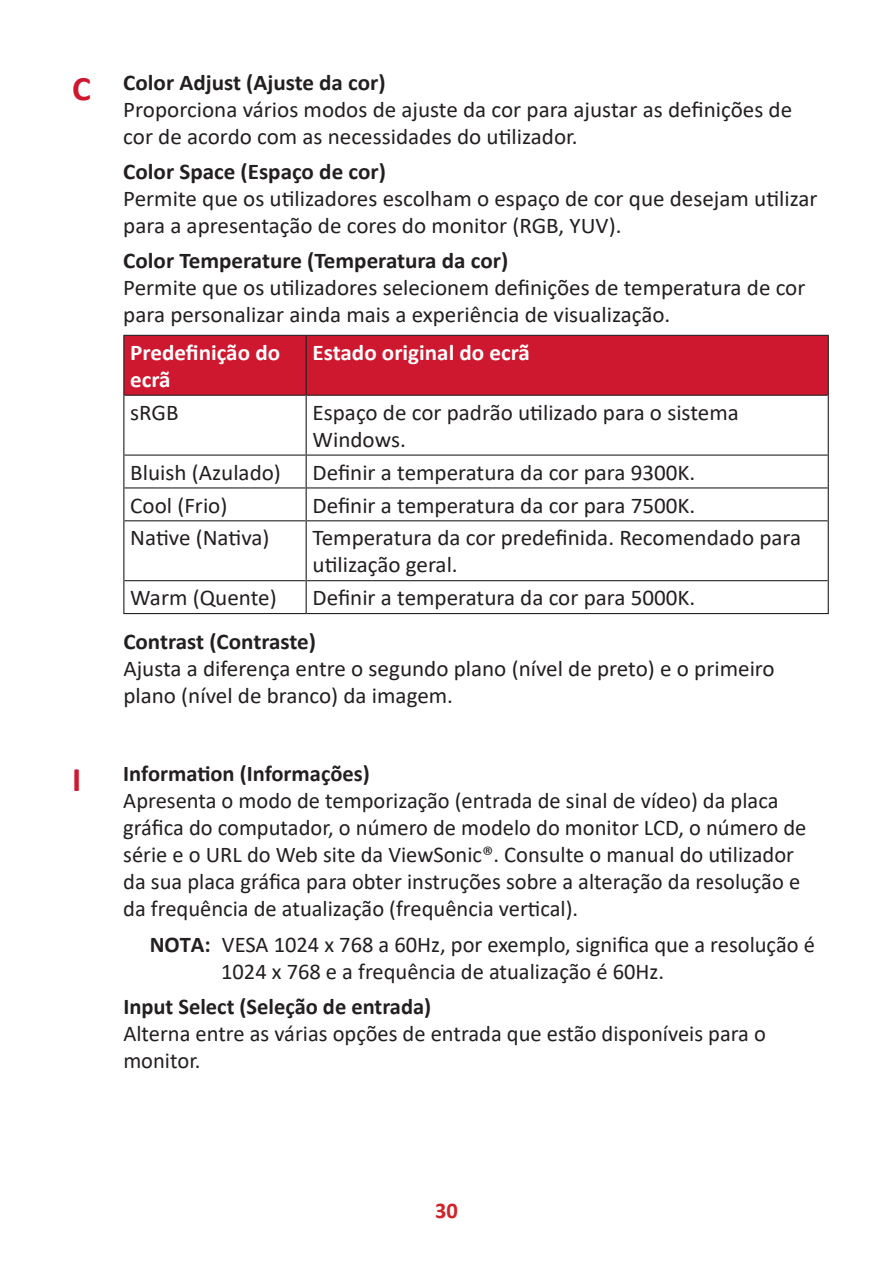
<style>
.page{position:relative;width:893px;height:1263px;background:#fff}
.page>*{position:absolute;margin:0;border:0;box-sizing:border-box;transform-origin:0 0}
.t1{font:22.5px/27px "Calibri";color:#231f20}
.t2{font:700 22.5px "Calibri";color:#231f20}
.t3{font:700 22.5px/27px "Calibri";color:#fff}
.t4{font:700 22.5px "Calibri";color:#d1232a}
.s1{font-weight:700;font-size:34.5px;color:#ce182f}
.s2{font-weight:700}
</style>
<div class="page">
<div style="left:124px;top:336px;width:704px;height:59px;background:#ce182f"></div>
<hr style="left:828px;top:581px;width:1px;height:32px;background:#231f20">
<hr style="left:306px;top:613px;width:523px;height:1px;background:#231f20">
<hr style="left:306px;top:335px;width:523px;height:1px;background:#231f20">
<hr style="left:828px;top:336px;width:1px;height:59px;background:#231f20">
<hr style="left:124px;top:395px;width:182px;height:1px;background:#231f20">
<hr style="left:307px;top:395px;width:521px;height:1px;background:#231f20">
<hr style="left:828px;top:395px;width:1px;height:60px;background:#231f20">
<hr style="left:124px;top:454px;width:182px;height:2px;background:#231f20">
<hr style="left:307px;top:454px;width:521px;height:2px;background:#231f20">
<hr style="left:828px;top:455px;width:1px;height:33px;background:#231f20">
<hr style="left:124px;top:487px;width:182px;height:1px;background:#231f20">
<hr style="left:307px;top:487px;width:521px;height:1px;background:#231f20">
<hr style="left:828px;top:488px;width:1px;height:33px;background:#231f20">
<hr style="left:124px;top:520px;width:182px;height:1px;background:#231f20">
<hr style="left:307px;top:520px;width:521px;height:1px;background:#231f20">
<hr style="left:124px;top:580px;width:182px;height:1px;background:#231f20">
<hr style="left:307px;top:580px;width:521px;height:1px;background:#231f20">
<hr style="left:828px;top:521px;width:1px;height:60px;background:#231f20">
<hr style="left:123px;top:335px;width:183px;height:1px;background:#231f20">
<hr style="left:123px;top:613px;width:183px;height:1px;background:#231f20">
<hr style="left:123px;top:336px;width:1px;height:59px;background:#231f20">
<hr style="left:306px;top:336px;width:1px;height:59px;background:#231f20">
<hr style="left:123px;top:395px;width:1px;height:60px;background:#231f20">
<hr style="left:306px;top:395px;width:1px;height:60px;background:#231f20">
<hr style="left:123px;top:455px;width:1px;height:33px;background:#231f20">
<hr style="left:306px;top:455px;width:1px;height:33px;background:#231f20">
<hr style="left:123px;top:488px;width:1px;height:33px;background:#231f20">
<hr style="left:306px;top:488px;width:1px;height:33px;background:#231f20">
<hr style="left:123px;top:521px;width:1px;height:60px;background:#231f20">
<hr style="left:306px;top:521px;width:1px;height:60px;background:#231f20">
<hr style="left:123px;top:581px;width:1px;height:32px;background:#231f20">
<hr style="left:306px;top:581px;width:1px;height:32px;background:#231f20">
<p class="t1" style="left:123px;top:69px;width:670px;text-indent:-51px"><span class="s1">C</span> <span class="s2">Color Adjust (Ajuste da cor)<br></span>Proporciona vários modos de ajuste da cor para ajustar as definições de cor de acordo com as necessidades do utilizador.</p>
<p class="t2" style="left:123px;top:156px;width:264px">Color Space (Espaço de cor)</p>
<p class="t1" style="left:123px;top:185px;width:696px">Permite que os utilizadores escolham o espaço de cor que desejam utilizar para a apresentação de cores do monitor (RGB, YUV).</p>
<p class="t2" style="left:123px;top:245px;width:386px">Color Temperature (Temperatura da cor)</p>
<p class="t1" style="left:123px;top:274px;width:684px">Permite que os utilizadores selecionem definições de temperatura de cor para personalizar ainda mais a experiência de visualização.</p>
<p class="t3" style="left:130px;top:339px;width:151px">Predefinição do ecrã</p>
<p class="t3" style="left:313px;top:339px;width:219px">Estado original do ecrã</p>
<p class="t1" style="left:130px;top:398px;width:50px">sRGB</p>
<p class="t1" style="left:313px;top:398px;width:428px">Espaço de cor padrão utilizado para o sistema<br>Windows.</p>
<p class="t1" style="left:130px;top:458px;width:152px">Bluish (Azulado)</p>
<p class="t1" style="left:313px;top:458px;width:384px">Definir a temperatura da cor para 9300K.</p>
<p class="t1" style="left:130px;top:491px;width:99px">Cool (Frio)</p>
<p class="t1" style="left:313px;top:491px;width:384px">Definir a temperatura da cor para 7500K.</p>
<p class="t1" style="left:130px;top:524px;width:141px">Native (Nativa)</p>
<p class="t1" style="left:313px;top:524px;width:490px">Temperatura da cor predefinida. Recomendado para utilização geral.</p>
<p class="t1" style="left:130px;top:584px;width:148px">Warm (Quente)</p>
<p class="t1" style="left:313px;top:584px;width:384px">Definir a temperatura da cor para 5000K.</p>
<p class="t2" style="left:123px;top:626px;width:194px">Contrast (Contraste)</p>
<p class="t1" style="left:123px;top:654px;width:653px">Ajusta a diferença entre o segundo plano (nível de preto) e o primeiro plano (nível de branco) da imagem.</p>
<p class="t1" style="left:123px;top:760px;width:684px;text-indent:-51px"><span class="s1">I</span> <span class="s2">Information (Informações)<br></span>Apresenta o modo de temporização (entrada de sinal de vídeo) da placa gráfica do computador, o número de modelo do monitor LCD, o número de série e o URL do Web site da ViewSonic®. Consulte o manual do utilizador da sua placa gráfica para obter instruções sobre a alteração da resolução e da frequência de atualização (frequência vertical).</p>
<p class="t1" style="left:221px;top:930px;width:595px;text-indent:-71px"><span class="s2">NOTA:</span> VESA 1024 x 768 a 60Hz, por exemplo, significa que a resolução é<br>1024 x 768 e a frequência de atualização é 60Hz.</p>
<p class="t2" style="left:123px;top:991px;width:309px">Input Select (Seleção de entrada)</p>
<p class="t1" style="left:123px;top:1019px;width:644px">Alterna entre as várias opções de entrada que estão disponíveis para o monitor.</p>
<p class="t4" style="left:435px;top:1194px;width:24px">30</p>
</div>
